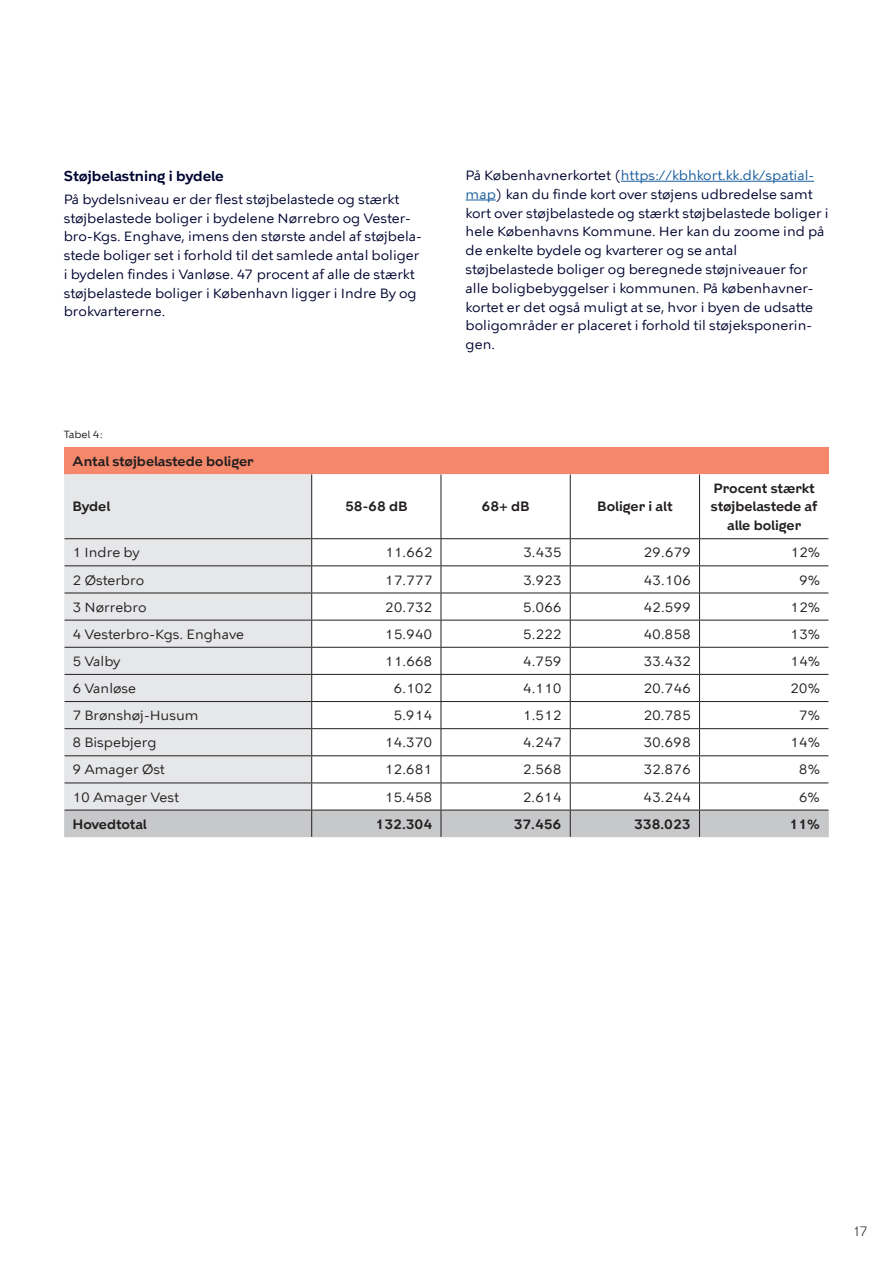
<style>
.page{position:relative;width:893px;height:1263px;background:#fff}
.page>*{position:absolute;margin:0;border:0;box-sizing:border-box;transform-origin:0 0}
.t1{font:600 14.25px "KBH";color:#000431}
.t2{font:13.5px/18.8px "KBH Tekst";color:#000430}
.t3{font:13.5px "KBH Tekst";color:#231f20}
.t4{font:600 13.5px/18.8px "KBH";color:#231f20;text-align:center}
.t5{font:300 13.5px "KBH";color:#231f20}
.t6{font:10.5px "KBH";color:#231f20}
.s1{color:#175d9e}
</style>
<div class="page">
<div style="left:64px;top:447px;width:765px;height:27px;background:#f5886a"></div>
<svg style="left:64px;top:474px;width:765px;height:363px"></svg>
<hr style="left:621px;top:181px;width:193px;height:1px;background:#175d9e">
<hr style="left:466px;top:200px;width:30px;height:1px;background:#175d9e">
<p class="t1" style="left:64px;top:167px;width:162px">Støjbelastning i bydele</p>
<p class="t2" style="left:64px;top:190px;width:360px">På bydelsniveau er der flest støjbelastede og stærkt støjbelastede boliger i bydelene Nørrebro og Vester&shy;bro-Kgs. Enghave, imens den største andel af støjbela&shy;stede boliger set i forhold til det samlede antal boliger i bydelen findes i Vanløse. 47 procent af alle de stærkt støjbelastede boliger i København ligger i Indre By og brokvartererne.</p>
<p class="t6" style="left:64px;top:429px;width:40px">Tabel 4:</p>
<p class="t2" style="left:466px;top:166px;width:364px">På Københavnerkortet (<span class="s1">https://kbhkort.kk.dk/spatial&shy;map</span>) kan du finde kort over støjens udbredelse samt kort over støjbelastede og stærkt støjbelastede boliger i hele Københavns Kommune. Her kan du zoome ind på de enkelte bydele og kvarterer og se antal støjbelastede boliger og beregnede støjniveauer for alle boligbebyggelser i kommunen. På københavner&shy;kortet er det også muligt at se, hvor i byen de udsatte boligområder er placeret i forhold til støjeksponerin&shy;gen.</p>
<p class="t4" style="left:73px;top:451px;width:183px">Antal støjbelastede boliger</p>
<p class="t4" style="left:73px;top:497px;width:39px">Bydel</p>
<p class="t4" style="left:345px;top:497px;width:64px">58-68 dB</p>
<p class="t4" style="left:482px;top:497px;width:50px">68+ dB</p>
<p class="t4" style="left:597px;top:499px;width:77px">Boliger i alt</p>
<p class="t4" style="left:711px;top:480px;width:108px">Procent stærkt støjbelastede af alle boliger</p>
<p class="t3" style="left:73px;top:544px;width:69px">1 Indre by</p>
<p class="t3" style="left:385px;top:544px;width:49px">11.662</p>
<p class="t3" style="left:523px;top:544px;width:40px">3.435</p>
<p class="t3" style="left:643px;top:544px;width:49px">29.679</p>
<p class="t3" style="left:790px;top:544px;width:31px">12%</p>
<p class="t3" style="left:73px;top:571px;width:73px">2 Østerbro</p>
<p class="t3" style="left:385px;top:571px;width:49px">17.777</p>
<p class="t3" style="left:523px;top:571px;width:40px">3.923</p>
<p class="t3" style="left:643px;top:571px;width:49px">43.106</p>
<p class="t3" style="left:799px;top:571px;width:23px">9%</p>
<p class="t3" style="left:73px;top:598px;width:75px">3 Nørrebro</p>
<p class="t3" style="left:385px;top:598px;width:49px">20.732</p>
<p class="t3" style="left:523px;top:598px;width:40px">5.066</p>
<p class="t3" style="left:643px;top:598px;width:49px">42.599</p>
<p class="t3" style="left:790px;top:598px;width:31px">12%</p>
<p class="t3" style="left:73px;top:626px;width:173px">4 Vesterbro-Kgs. Enghave</p>
<p class="t3" style="left:385px;top:626px;width:49px">15.940</p>
<p class="t3" style="left:523px;top:626px;width:40px">5.222</p>
<p class="t3" style="left:643px;top:626px;width:49px">40.858</p>
<p class="t3" style="left:790px;top:626px;width:31px">13%</p>
<p class="t3" style="left:73px;top:653px;width:50px">5 Valby</p>
<p class="t3" style="left:385px;top:653px;width:49px">11.668</p>
<p class="t3" style="left:523px;top:653px;width:40px">4.759</p>
<p class="t3" style="left:643px;top:653px;width:49px">33.432</p>
<p class="t3" style="left:790px;top:653px;width:31px">14%</p>
<p class="t3" style="left:73px;top:680px;width:65px">6 Vanløse</p>
<p class="t3" style="left:394px;top:680px;width:40px">6.102</p>
<p class="t3" style="left:523px;top:680px;width:40px">4.110</p>
<p class="t3" style="left:643px;top:680px;width:49px">20.746</p>
<p class="t3" style="left:790px;top:680px;width:31px">20%</p>
<p class="t3" style="left:72px;top:707px;width:128px">7 Brønshøj-Husum</p>
<p class="t3" style="left:394px;top:707px;width:40px">5.914</p>
<p class="t3" style="left:523px;top:707px;width:40px">1.512</p>
<p class="t3" style="left:643px;top:707px;width:49px">20.785</p>
<p class="t3" style="left:799px;top:707px;width:23px">7%</p>
<p class="t3" style="left:72px;top:734px;width:86px">8 Bispebjerg</p>
<p class="t3" style="left:385px;top:734px;width:49px">14.370</p>
<p class="t3" style="left:523px;top:734px;width:40px">4.247</p>
<p class="t3" style="left:643px;top:734px;width:49px">30.698</p>
<p class="t3" style="left:790px;top:734px;width:31px">14%</p>
<p class="t3" style="left:72px;top:761px;width:94px">9 Amager Øst</p>
<p class="t3" style="left:385px;top:761px;width:49px">12.681</p>
<p class="t3" style="left:523px;top:761px;width:40px">2.568</p>
<p class="t3" style="left:643px;top:761px;width:49px">32.876</p>
<p class="t3" style="left:799px;top:761px;width:23px">8%</p>
<p class="t3" style="left:72px;top:788px;width:108px">10 Amager Vest</p>
<p class="t3" style="left:385px;top:788px;width:49px">15.458</p>
<p class="t3" style="left:523px;top:788px;width:40px">2.614</p>
<p class="t3" style="left:643px;top:788px;width:49px">43.244</p>
<p class="t3" style="left:799px;top:788px;width:23px">6%</p>
<p class="t4" style="left:72px;top:816px;width:76px">Hovedtotal</p>
<p class="t4" style="left:376px;top:815px;width:58px">132.304</p>
<p class="t4" style="left:514px;top:815px;width:49px">37.456</p>
<p class="t4" style="left:634px;top:815px;width:58px">338.023</p>
<p class="t4" style="left:790px;top:815px;width:32px">11%</p>
<p class="t5" style="left:854px;top:1223px;width:15px">17</p>
</div>
